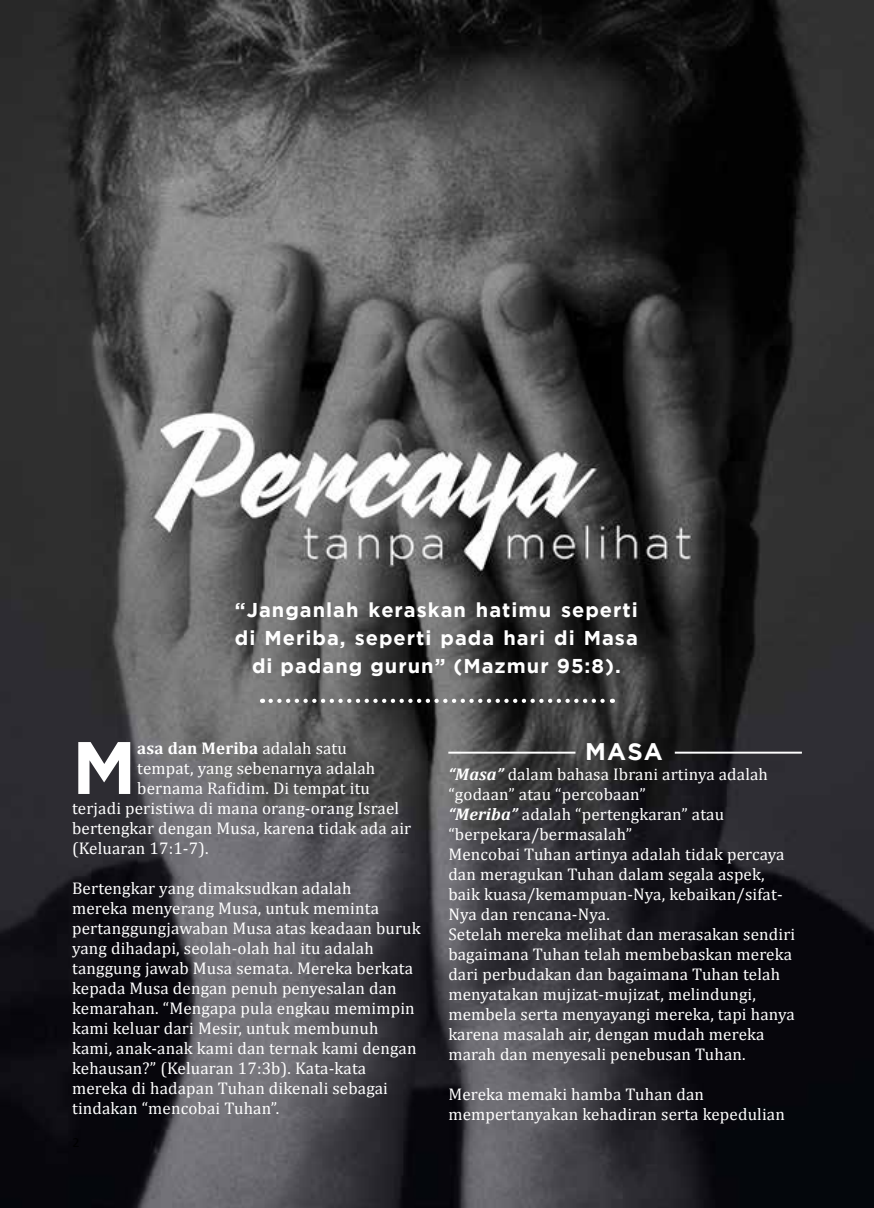
<style>
.page{position:relative;width:874px;height:1208px;background:#fff}
.page>*{position:absolute;margin:0;border:0;box-sizing:border-box;transform-origin:0 0}
.t1{font:700 74.2px "Gotham";color:#fff}
.t2{font:700 24px "Gotham";color:#fff}
.t3{font:700 20px/28px "Gotham";letter-spacing:.05em;color:#fff;text-align:center}
.t4{font:17px/20px "Cambria";letter-spacing:.01em;color:#fff}
.t5{font:700 17px "Cambria";letter-spacing:.01em;color:#fff}
.s1{font-weight:400}
.s2{font-weight:700;font-style:italic}
</style>
<div class="page">
<img style="left:0;top:0;width:873px;height:1208px">
<svg style="left:270px;top:698px;width:342px;height:5px"></svg>
<hr style="left:448px;top:751px;width:127px;height:2px;background:#fff">
<hr style="left:674px;top:751px;width:127px;height:2px;background:#fff">
<p class="t3" style="left:235px;top:595px;width:404px">“Janganlah keraskan hatimu seperti di Meriba, seperti pada hari di Masa di padang gurun” (Mazmur 95:8).</p>
<h1 class="t1" style="left:72px;top:725px;width:66px">M</h1>
<p class="t5" style="left:137px;top:736px;width:211px">asa dan Meriba <span class="s1">adalah satu</span></p>
<p class="t4" style="left:137px;top:758px;width:239px">tempat, yang sebenarnya adalah</p>
<p class="t4" style="left:137px;top:778px;width:234px">bernama Rafidim. Di tempat itu</p>
<p class="t4" style="left:72px;top:798px;width:328px">terjadi peristiwa di mana orang-orang Israel</p>
<p class="t4" style="left:72px;top:818px;width:340px">bertengkar dengan Musa, karena tidak ada air</p>
<p class="t4" style="left:72px;top:838px;width:138px">(Keluaran 17:1-7).</p>
<p class="t4" style="left:72px;top:878px;width:350px">Bertengkar yang dimaksudkan adalah<br>mereka menyerang Musa, untuk meminta pertanggungjawaban Musa atas keadaan buruk yang dihadapi, seolah-olah hal itu adalah tanggung jawab Musa semata. Mereka berkata kepada Musa dengan penuh penyesalan dan kemarahan. “Mengapa pula engkau memimpin kami keluar dari Mesir, untuk membunuh kami, anak-anak kami dan ternak kami dengan kehausan?” (Keluaran 17:3b). Kata-kata mereka di hadapan Tuhan dikenali sebagai tindakan “mencobai Tuhan”.</p>
<h2 class="t2" style="left:584px;top:737px;width:79px">MASA</h2>
<p class="t4" style="left:448px;top:764px;width:348px"><span class="s2">“Masa”</span> dalam bahasa Ibrani artinya adalah “godaan” atau “percobaan”<br><span class="s2">“Meriba”</span> adalah “pertengkaran” atau “berpekara/bermasalah”<br>Mencobai Tuhan artinya adalah tidak percaya dan meragukan Tuhan dalam segala aspek, baik kuasa/kemampuan-Nya, kebaikan/sifat-Nya dan rencana-Nya.<br>Setelah mereka melihat dan merasakan sendiri bagaimana Tuhan telah membebaskan mereka dari perbudakan dan bagaimana Tuhan telah menyatakan mujizat-mujizat, melindungi, membela serta menyayangi mereka, tapi hanya karena masalah air, dengan mudah mereka marah dan menyesali penebusan Tuhan.</p>
<p class="t4" style="left:448px;top:1083px;width:338px">Mereka memaki hamba Tuhan dan mempertanyakan kehadiran serta kepedulian</p>
</div>
